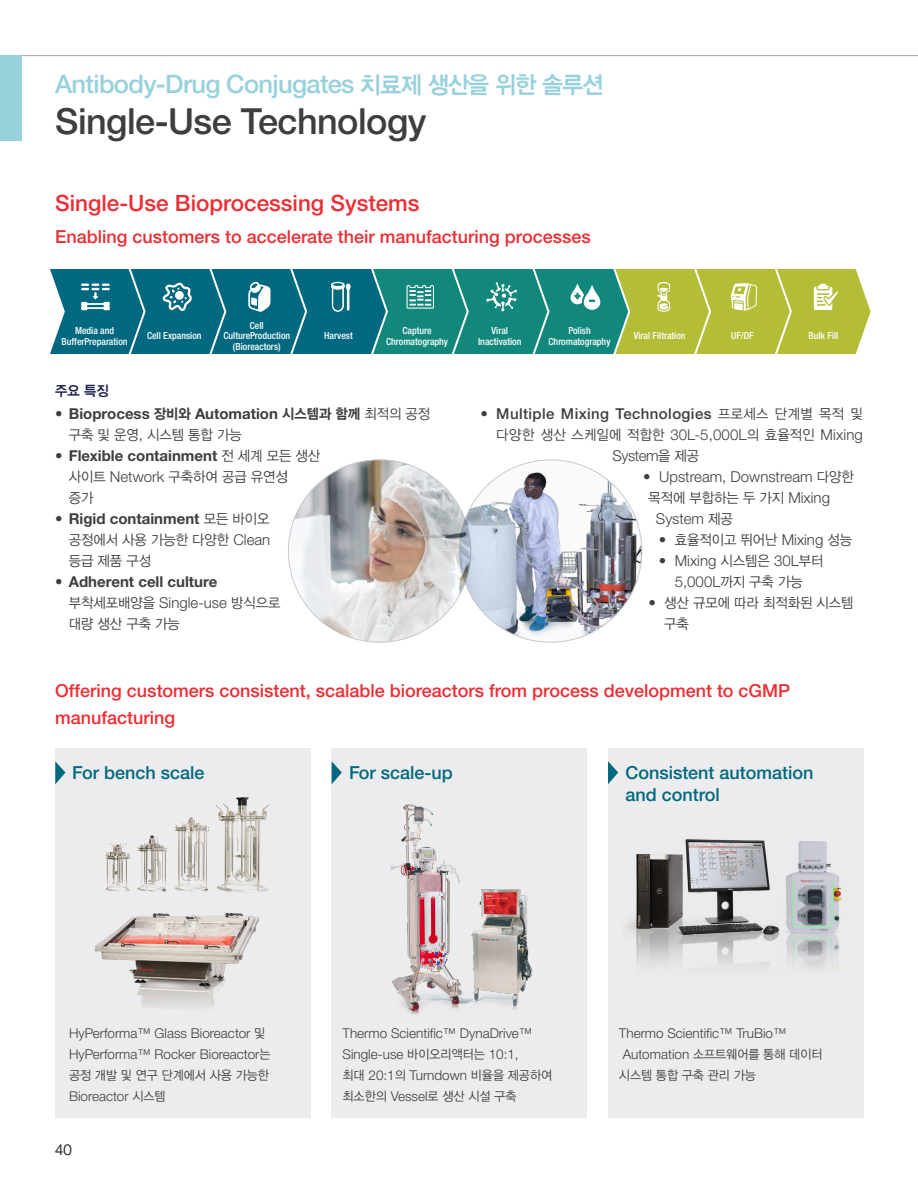
<style>
.page{position:relative;width:918px;height:1188px;background:#fff}
.page>*{position:absolute;margin:0;border:0;box-sizing:border-box;transform-origin:0 0}
.t1{font:500 36px "Helvetica Neue LTW1 G";letter-spacing:-.015em;color:#3e3e3f}
.t2{font:500 25.5px "Helvetica Neue LTW1 G";letter-spacing:-.025em;color:#97d1dc}
._17m{font:500 22.5px "Helvetica Neue LTW1 G";color:#ee2d33}
._12m{font:500 18px/27px "Helvetica Neue LTW1 G";color:#ee2d33}
._12m-2{font:500 18px/22.5px "Helvetica Neue LTW1 G";color:#00687f}
.t3{font:700 15px "Helvetica Neue LTW1 G";color:#3e3e3f}
.t4{font:300 15px/21px "Helvetica Neue LTW1 G";color:#3e3e3f;text-align:center}
.t5{font:500 15px "Helvetica Neue LTW1 G";letter-spacing:.03em;color:#3e3e3f}
.t6{font:14.1px/21px "YDVYGO125";color:#3e3e3f;scale:.95 1}
.특징{font:14.1px "YDVYGO145";color:#1a1d4c;scale:.95 1}
.t7{font:300 13.5px/21px "Helvetica Neue LTW1 G";color:#3e3e3f}
.t8{font:12.75px/21px "YDVYGO125";color:#3e3e3f;scale:.95 1}
.주석{font:500 condensed 9.75px/10.5px "Helvetica Neue LTW1 G";color:#fff;text-align:center}
.s1{font-family:"YDVYGO145";font-weight:400;font-size:24px}
.s2{font-weight:300}
.s3{font-family:"YDVYGO155";font-weight:400;font-size:14.1px}
.s4{font-family:"YDVYGO125";font-weight:400;font-size:14.1px}
.s5{font-family:"Helvetica Neue LTW1 G";font-weight:300;font-size:15px}
.s6{font-family:"YDVYGO125";font-weight:400;font-size:12.75px}
.s7{font-family:"Helvetica Neue LTW1 G";font-weight:300;font-size:13.5px}
</style>
<div class="page">
<svg style="left:50px;top:269px;width:821px;height:85px;background:#4b9575"></svg>
<img style="left:288px;top:460px;width:183px;height:182px;border-radius:91px">
<img style="left:459px;top:460px;width:183px;height:182px;border-radius:91px">
<div style="left:55px;top:748px;width:255px;height:370px;background:#ececee"></div>
<svg style="left:55px;top:761px;width:10px;height:23px"></svg>
<div style="left:332px;top:748px;width:255px;height:370px;background:#ececee"></div>
<div style="left:608px;top:748px;width:255px;height:370px;background:#ececee"></div>
<img style="left:105px;top:797px;width:166px;height:105px">
<img style="left:94px;top:912px;width:164px;height:96px">
<img style="left:390px;top:804px;width:143px;height:211px">
<img style="left:627px;top:839px;width:215px;height:130px">
<svg style="left:332px;top:762px;width:10px;height:22px"></svg>
<svg style="left:608px;top:761px;width:10px;height:23px"></svg>
<hr style="left:0;top:55px;width:918px;height:1px;background:#9d9fa2">
<div style="left:0;top:55px;width:21px;height:85px;background:#97d1dc"></div>
<h2 class="t2" style="left:55px;top:69px;width:550px">Antibody-Drug Conjugates <span class="s1">치료제 생산을 위한 솔루션</span></h2>
<h1 class="t1" style="left:55px;top:100px;width:373px">Single-Use Technology</h1>
<p class="_17m" style="left:55px;top:189px;width:366px">Single-Use Bioprocessing Systems</p>
<p class="_12m" style="left:55px;top:223px;width:537px">Enabling customers to accelerate their manufacturing processes</p>
<p class="주석" style="left:62px;top:325px;width:67px">Media and<br>BufferPreparation</p>
<p class="주석" style="left:147px;top:331px;width:56px">Cell Expansion</p>
<p class="주석" style="left:223px;top:320px;width:68px">Cell<br>CultureProduction (Bioreactors)</p>
<p class="주석" style="left:324px;top:331px;width:30px">Harvest</p>
<p class="주석" style="left:403px;top:325px;width:31px">Capture</p>
<p class="주석" style="left:386px;top:336px;width:63px">Chromatography</p>
<p class="주석" style="left:492px;top:325px;width:18px">Viral</p>
<p class="주석" style="left:478px;top:336px;width:45px">Inactivation</p>
<p class="주석" style="left:568px;top:325px;width:24px">Polish</p>
<p class="주석" style="left:549px;top:336px;width:63px">Chromatography</p>
<p class="주석" style="left:634px;top:331px;width:53px">Viral Filtration</p>
<p class="주석" style="left:731px;top:331px;width:24px">UF/DF</p>
<p class="주석" style="left:808px;top:331px;width:31px">Bulk Fill</p>
<p class="특징" style="left:55px;top:382px;width:58px">주요 특징</p>
<p class="t3" style="left:55px;top:404px;width:376px"><span class="s2">•</span> Bioprocess <span class="s3">장비와</span> Automation <span class="s3">시스템과 함께</span> <span class="s4">최적의 공정</span></p>
<p class="t6" style="left:69px;top:424px;width:183px">구축 및 운영<span class="s5">,</span> 시스템 통합 가능</p>
<p class="t3" style="left:55px;top:446px;width:266px"><span class="s2">•</span> Flexible containment <span class="s4">전 세계 모든 생산</span></p>
<p class="t6" style="left:69px;top:466px;width:232px">사이트 <span class="s5">Network</span> 구축하여 공급 유연성 증가</p>
<p class="t3" style="left:55px;top:509px;width:216px"><span class="s2">•</span> Rigid containment <span class="s4">모든 바이오</span></p>
<p class="t6" style="left:69px;top:529px;width:214px">공정에서 사용 가능한 다양한 <span class="s5">Clean </span>등급 제품 구성</p>
<p class="t3" style="left:55px;top:572px;width:164px"><span class="s2">•</span> Adherent cell culture</p>
<p class="t6" style="left:69px;top:592px;width:224px">부착세포배양을 <span class="s5">Single-use</span> 방식으로 대량 생산 구축 가능</p>
<p class="t5" style="left:480px;top:405px;width:384px"><span class="s2">•</span> Multiple Mixing Technologies <span class="s4">프로세스 단계별 목적 및</span></p>
<p class="t6" style="left:496px;top:424px;width:387px">다양한 생산 스케일에 적합한 <span class="s5">30L-5,000L</span>의 효율적인 <span class="s5">Mixing</span></p>
<p class="t4" style="left:612px;top:445px;width:88px">System<span class="s4">을 제공</span></p>
<p class="t4" style="left:643px;top:466px;width:212px">• Upstream, Downstream <span class="s4">다양한</span></p>
<p class="t6" style="left:648px;top:487px;width:193px">목적에 부합하는 두 가지 <span class="s5">Mixing</span></p>
<p class="t4" style="left:656px;top:508px;width:78px">System <span class="s4">제공</span></p>
<p class="t6" style="left:659px;top:529px;width:205px"><span class="s5">•</span> 효율적이고 뛰어난 <span class="s5">Mixing</span> 성능</p>
<p class="t4" style="left:659px;top:550px;width:166px">• Mixing <span class="s4">시스템은</span> 30L<span class="s4">부터<br></span>5,000L<span class="s4">까지 구축 가능</span></p>
<p class="t6" style="left:664px;top:592px;width:201px;text-indent:-16px"><span class="s5">•</span> 생산 규모에 따라 최적화된 시스템 구축</p>
<p class="_12m" style="left:55px;top:677px;width:737px">Offering customers consistent, scalable bioreactors from process development to cGMP manufacturing</p>
<p class="_12m-2" style="left:72px;top:761px;width:134px">For bench scale</p>
<p class="_12m-2" style="left:349px;top:761px;width:105px">For scale-up</p>
<p class="_12m-2" style="left:625px;top:761px;width:190px">Consistent automation and control</p>
<p class="t7" style="left:69px;top:1022px;width:203px">HyPerforma™ Glass Bioreactor <span class="s6">및<br></span>HyPerforma™ Rocker Bioreactor<span class="s6">는</span></p>
<p class="t8" style="left:69px;top:1065px;width:212px">공정 개발 및 연구 단계에서 사용 가능한</p>
<p class="t7" style="left:69px;top:1085px;width:98px">Bioreactor <span class="s6">시스템</span></p>
<p class="t4" style="left:55px;top:1139px;width:18px">40</p>
<p class="t7" style="left:343px;top:1022px;width:191px">Thermo Scientific™ DynaDrive™</p>
<p class="t7" style="left:343px;top:1043px;width:211px">Single-use <span class="s6">바이오리액터는</span> 10:1,<br><span class="s6">최대</span> 20:1<span class="s6">의</span> Turndown <span class="s6">비율을 제공하여</span></p>
<p class="t8" style="left:343px;top:1086px;width:185px">최소한의 <span class="s7">Vessel</span>로 생산 시설 구축</p>
<p class="t7" style="left:619px;top:1022px;width:169px">Thermo Scientific™ TruBio™</p>
<p class="t8" style="left:619px;top:1044px;width:216px"><span class="s7">Automation</span> 소프트웨어를 통해 데이터 시스템 통합 구축 관리 가능</p>
</div>
